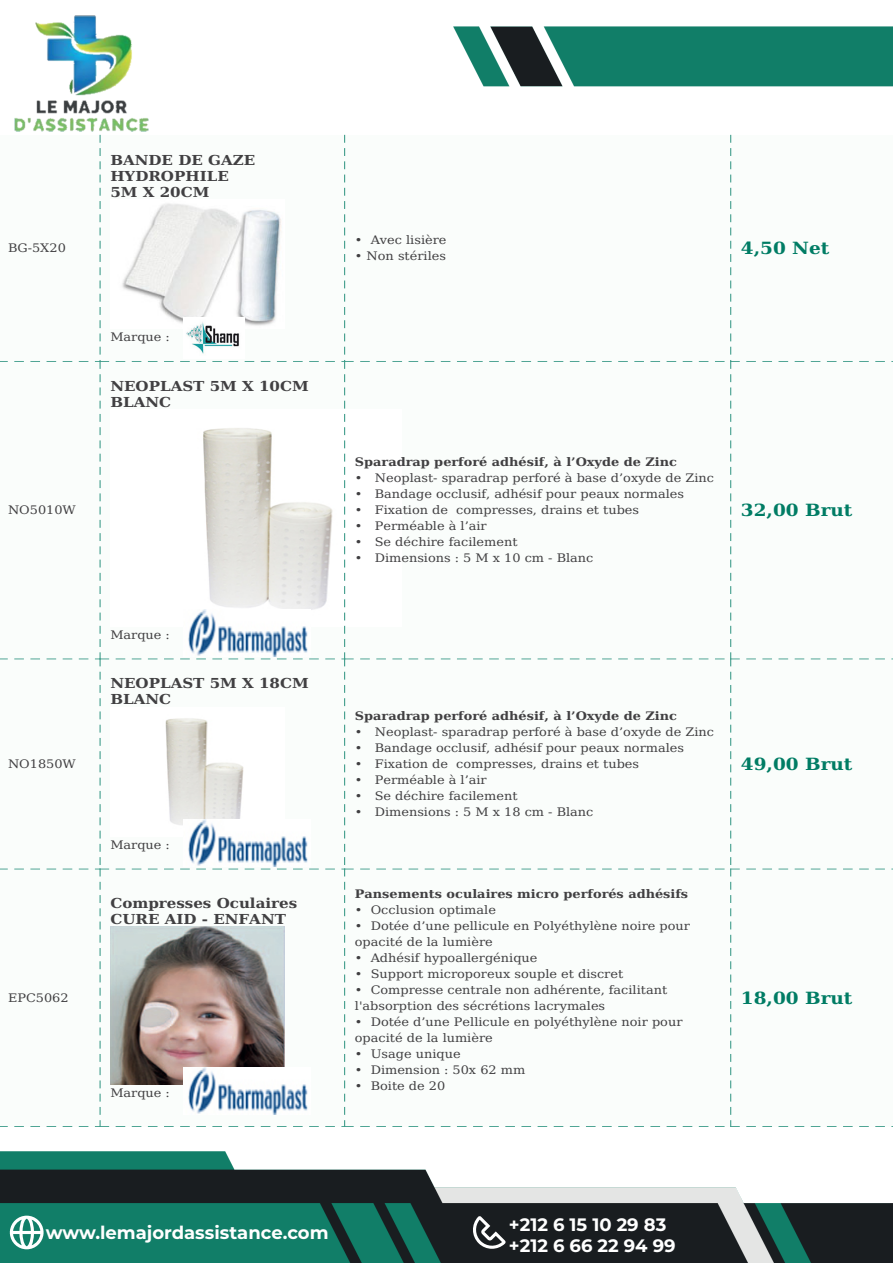
<style>
.page{position:relative;width:893px;height:1263px;background:#fff}
.page>*{position:absolute;margin:0;border:0;box-sizing:border-box;transform-origin:0 0}
.t1{font:700 18px/21.6px "Montserrat";color:#fff}
.t2{font:700 16.8px "DejaVu Serif Condensed";color:#007c64;scale:1.22 1}
.t3{font:700 13.8px/16px "DejaVu Serif Condensed";color:#414042;scale:1.22 1}
.t4{font:11.7px/16px "DejaVu Serif Condensed";color:#414042;scale:1.22 1}
.t5{font:700 11.7px "DejaVu Serif Condensed";color:#414042;scale:1.22 1}
</style>
<div class="page">
<img style="left:0;top:15px;width:893px;height:1248px">
<svg style="left:10px;top:1215px;width:34px;height:34px"></svg>
<svg style="left:471px;top:1216px;width:35px;height:33px"></svg>
<p class="t3" style="left:110px;top:151px;width:120px">BANDE DE GAZE<br>HYDROPHILE<br>5M X 20CM</p>
<p class="t4" style="left:8px;top:240px;width:49px">BG-5X20</p>
<p class="t4" style="left:355px;top:232px;width:77px">• Avec lisière</p>
<p class="t4" style="left:355px;top:248px;width:76px">• Non stériles</p>
<h2 class="t2" style="left:741px;top:235px;width:74px">4,50 Net</h2>
<p class="t4" style="left:110px;top:329px;width:50px">Marque :</p>
<p class="t3" style="left:110px;top:377px;width:164px">NEOPLAST 5M X 10CM<br>BLANC</p>
<p class="t4" style="left:8px;top:502px;width:57px">NO5010W</p>
<p class="t5" style="left:355px;top:453px;width:266px">Sparadrap perforé adhésif, à l’Oxyde de Zinc</p>
<p class="t4" style="left:355px;top:470px;width:296px">• Neoplast- sparadrap perforé à base d’oxyde de Zinc</p>
<p class="t4" style="left:355px;top:486px;width:271px">• Bandage occlusif, adhésif pour peaux normales</p>
<p class="t4" style="left:355px;top:502px;width:235px">• Fixation de compresses, drains et tubes</p>
<p class="t4" style="left:355px;top:518px;width:110px">• Perméable à l’air</p>
<p class="t4" style="left:355px;top:534px;width:135px">• Se déchire facilement</p>
<p class="t4" style="left:355px;top:550px;width:197px">• Dimensions : 5 M x 10 cm - Blanc</p>
<h2 class="t2" style="left:741px;top:497px;width:93px">32,00 Brut</h2>
<p class="t4" style="left:110px;top:626px;width:50px">Marque :</p>
<p class="t3" style="left:110px;top:675px;width:164px">NEOPLAST 5M X 18CM<br>BLANC</p>
<p class="t4" style="left:8px;top:755px;width:57px">NO1850W</p>
<p class="t5" style="left:355px;top:707px;width:266px">Sparadrap perforé adhésif, à l’Oxyde de Zinc</p>
<p class="t4" style="left:355px;top:723px;width:296px">• Neoplast- sparadrap perforé à base d’oxyde de Zinc</p>
<p class="t4" style="left:355px;top:739px;width:271px">• Bandage occlusif, adhésif pour peaux normales</p>
<p class="t4" style="left:355px;top:755px;width:235px">• Fixation de compresses, drains et tubes</p>
<p class="t4" style="left:355px;top:772px;width:110px">• Perméable à l’air</p>
<p class="t4" style="left:355px;top:788px;width:135px">• Se déchire facilement</p>
<p class="t4" style="left:355px;top:804px;width:197px">• Dimensions : 5 M x 18 cm - Blanc</p>
<h2 class="t2" style="left:741px;top:751px;width:93px">49,00 Brut</h2>
<p class="t4" style="left:110px;top:836px;width:50px">Marque :</p>
<p class="t4" style="left:8px;top:989px;width:51px">EPC5062</p>
<p class="t3" style="left:110px;top:894px;width:155px">Compresses Oculaires<br>CURE AID - ENFANT</p>
<p class="t4" style="left:110px;top:1084px;width:50px">Marque :</p>
<p class="t5" style="left:355px;top:884px;width:275px">Pansements oculaires micro perforés adhésifs</p>
<p class="t4" style="left:355px;top:901px;width:117px">• Occlusion optimale</p>
<p class="t4" style="left:355px;top:917px;width:276px">• Dotée d’une pellicule en Polyéthylène noire pour opacité de la lumière</p>
<p class="t4" style="left:355px;top:949px;width:151px">• Adhésif hypoallergénique</p>
<p class="t4" style="left:355px;top:965px;width:221px">• Support microporeux souple et discret</p>
<p class="t4" style="left:355px;top:981px;width:257px">• Compresse centrale non adhérente, facilitant l'absorption des sécrétions lacrymales</p>
<p class="t4" style="left:355px;top:1013px;width:270px">• Dotée d’une Pellicule en polyéthylène noir pour opacité de la lumière</p>
<p class="t4" style="left:355px;top:1045px;width:88px">• Usage unique</p>
<p class="t4" style="left:355px;top:1061px;width:141px">• Dimension : 50x 62 mm</p>
<p class="t4" style="left:355px;top:1077px;width:76px">• Boite de 20</p>
<h2 class="t2" style="left:741px;top:984px;width:93px">18,00 Brut</h2>
<h1 class="t1" style="left:46px;top:1221px;width:284px">www.lemajordassistance.com</h1>
<h1 class="t1" style="left:509px;top:1212px;width:168px">+212 6 15 10 29 83 +212 6 66 22 94 99</h1>
</div>
